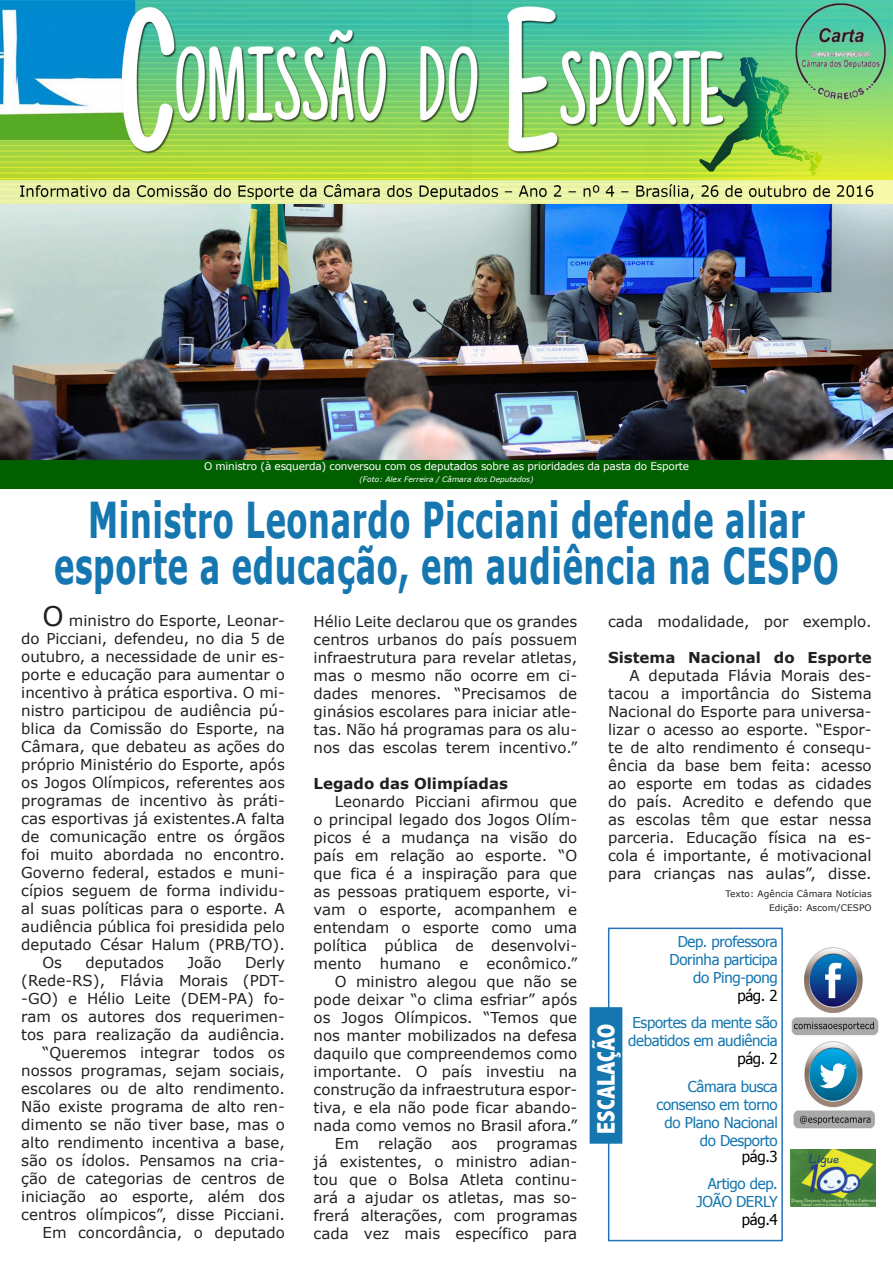
<style>
.page{position:relative;width:893px;height:1263px;background:#fff}
.page>*{position:absolute;margin:0;border:0;box-sizing:border-box;transform-origin:0 0}
.Titulo_Grande{font:700 49.5px/46.5px "Tahoma";letter-spacing:.04em;color:#1576b0;text-align:center;scale:.67 1}
.t1{font:800 condensed 25.5px "Abadi";color:#fffefd}
.Texto_padrão{font:15px/18px "Verdana";color:#231f20;text-align:justify}
.t2{font:15px/18px "Tahoma";letter-spacing:-.02em;color:#1576b0;text-align:right}
.Texto_padrão-2{font:700 15px "Verdana";color:#231f20}
.t3{font:15px "Tahoma";color:#040503}
.Lengenda{font:10.5px "Verdana";letter-spacing:-.02em;color:#fff}
.Texto_padrão-3{font:9px/13.8px "Verdana";letter-spacing:.01em;color:#231f20;text-align:right}
.Lengenda-2{font:italic 7.5px "Verdana";color:#fff}
.s1{font-size:27px}
.s2{color:#000}
</style>
<div class="page">
<div style="left:608px;top:927px;width:175px;height:314px;border:2px solid #2473ba"></div>
<div style="left:590px;top:1007px;width:32px;height:137px;background:#1576b0"></div>
<img style="left:790px;top:1150px;width:86px;height:57px">
<div style="left:0;top:460px;width:893px;height:29px;background:#006000"></div>
<img style="left:0;top:0;width:893px;height:460px">
<img style="left:791px;top:947px;width:88px;height:182px">
<p class="Lengenda" style="left:204px;top:459px;width:487px">O ministro (à esquerda) conversou com os deputados sobre as prioridades da pasta do Esporte</p>
<p class="Lengenda-2" style="left:360px;top:474px;width:175px">(Foto: Alex Ferreira / Câmara dos Deputados)</p>
<p class="Titulo_Grande" style="left:54px;top:494px;width:1172px">Ministro Leonardo Picciani defende aliar esporte a educação, em audiência na CESPO</p>
<p class="Texto_padrão" style="left:21px;top:611px;width:265px;text-indent:21px"><span class="s1">O</span> ministro do Esporte, Leonar&shy;do Picciani, defendeu, no dia 5 de outubro, a necessidade de unir es&shy;porte e educação para aumentar o incentivo à prática esportiva. O mi&shy;nistro participou de audiência pú&shy;blica da Comissão do Esporte, na Câmara, que debateu as ações do próprio Ministério do Esporte, após os Jogos Olímpicos, referentes aos programas de incentivo às práti&shy;cas esportivas já existentes.A falta de comunicação entre os órgãos foi muito abordada no encontro.<br>Governo federal, estados e muni&shy;cípios seguem de forma individu&shy;al suas políticas para o esporte. A audiência pública foi presidida pelo deputado César Halum (PRB/TO).</p>
<p class="Texto_padrão" style="left:43px;top:953px;width:21px">Os</p>
<p class="Texto_padrão" style="left:86px;top:953px;width:80px">deputados</p>
<p class="Texto_padrão" style="left:187px;top:953px;width:36px">João</p>
<p class="Texto_padrão" style="left:21px;top:953px;width:265px;text-indent:224px">Derly (Rede-RS), Flávia Morais (PDT--GO) e Hélio Leite (DEM-PA) fo&shy;ram os autores dos requerimen&shy;tos para realização da audiência.</p>
<p class="Texto_padrão" style="left:21px;top:1043px;width:265px;text-indent:21px">“Queremos integrar todos os nossos programas, sejam sociais, escolares ou de alto rendimento.<br>Não existe programa de alto ren&shy;dimento se não tiver base, mas o alto rendimento incentiva a base, são os ídolos. Pensamos na cria&shy;ção de categorias de centros de iniciação ao esporte, além dos centros olímpicos”, disse Picciani.</p>
<p class="Texto_padrão" style="left:43px;top:1223px;width:244px">Em concordância, o deputado</p>
<p class="Texto_padrão" style="left:314px;top:612px;width:265px">Hélio Leite declarou que os grandes centros urbanos do país possuem infraestrutura para revelar atletas, mas o mesmo não ocorre em ci&shy;dades menores. “Precisamos de ginásios escolares para iniciar atle&shy;tas. Não há programas para os alu&shy;nos das escolas terem incentivo.”</p>
<p class="Texto_padrão-2" style="left:314px;top:773px;width:196px">Legado das Olimpíadas</p>
<p class="Texto_padrão" style="left:314px;top:792px;width:265px;text-indent:21px">Leonardo Picciani afirmou que o principal legado dos Jogos Olím&shy;picos é a mudança na visão do país em relação ao esporte. “O que fica é a inspiração para que as pessoas pratiquem esporte, vi&shy;vam o esporte, acompanhem e entendam o esporte como uma política pública de desenvolvi&shy;mento humano e econômico.”</p>
<p class="Texto_padrão" style="left:314px;top:972px;width:265px;text-indent:21px">O ministro alegou que não se pode deixar “o clima esfriar” após os Jogos Olímpicos. “Temos que nos manter mobilizados na defesa daquilo que compreendemos como importante. O país investiu na construção da infraestrutura espor&shy;tiva, e ela não pode ficar abando&shy;nada como vemos no Brasil afora.”</p>
<p class="Texto_padrão" style="left:335px;top:1134px;width:26px">Em</p>
<p class="Texto_padrão" style="left:378px;top:1134px;width:56px">relação</p>
<p class="Texto_padrão" style="left:451px;top:1134px;width:27px">aos</p>
<p class="Texto_padrão" style="left:314px;top:1134px;width:265px;text-indent:183px">programas já existentes, o ministro adian&shy;tou que o Bolsa Atleta continu&shy;ará a ajudar os atletas, mas so&shy;frerá alterações, com programas cada vez mais específico para</p>
<p class="Texto_padrão" style="left:608px;top:612px;width:265px">cada modalidade, por exemplo.</p>
<p class="Texto_padrão-2" style="left:608px;top:647px;width:265px">Sistema Nacional do Esporte</p>
<p class="Texto_padrão" style="left:608px;top:666px;width:265px;text-indent:21px">A deputada Flávia Morais des&shy;tacou a importância do Sistema Nacional do Esporte para universa&shy;lizar o acesso ao esporte. “Espor&shy;te de alto rendimento é consequ&shy;ência da base bem feita: acesso ao esporte em todas as cidades do país. Acredito e defendo que as escolas têm que estar nessa parceria. Educação física na es&shy;cola é importante, é motivacional para crianças nas aulas”, disse.</p>
<p class="Texto_padrão-3" style="left:725px;top:887px;width:148px">Texto: Agência Câmara Notícias<br>Edição: Ascom/CESPO</p>
<p class="t1" style="left:591px;top:1134px;width:111px;rotate:-90deg">ESCALAÇÃO</p>
<p class="t2" style="left:670px;top:932px;width:110px">Dep. professora<br>Dorinha participa do Ping-pong <span class="s2">pág. 2</span></p>
<p class="t2" style="left:628px;top:1012px;width:151px">Esportes da mente são debatidos em audiência <span class="s2">pág. 2</span></p>
<p class="t2" style="left:656px;top:1076px;width:123px">Câmara busca consenso em torno do Plano Nacional do Desporto</p>
<p class="t3" style="left:742px;top:1146px;width:37px">pág.3</p>
<p class="t2" style="left:696px;top:1173px;width:83px">Artigo dep.<br>JOÃO DERLY <span class="s2">pág.4</span></p>
</div>
